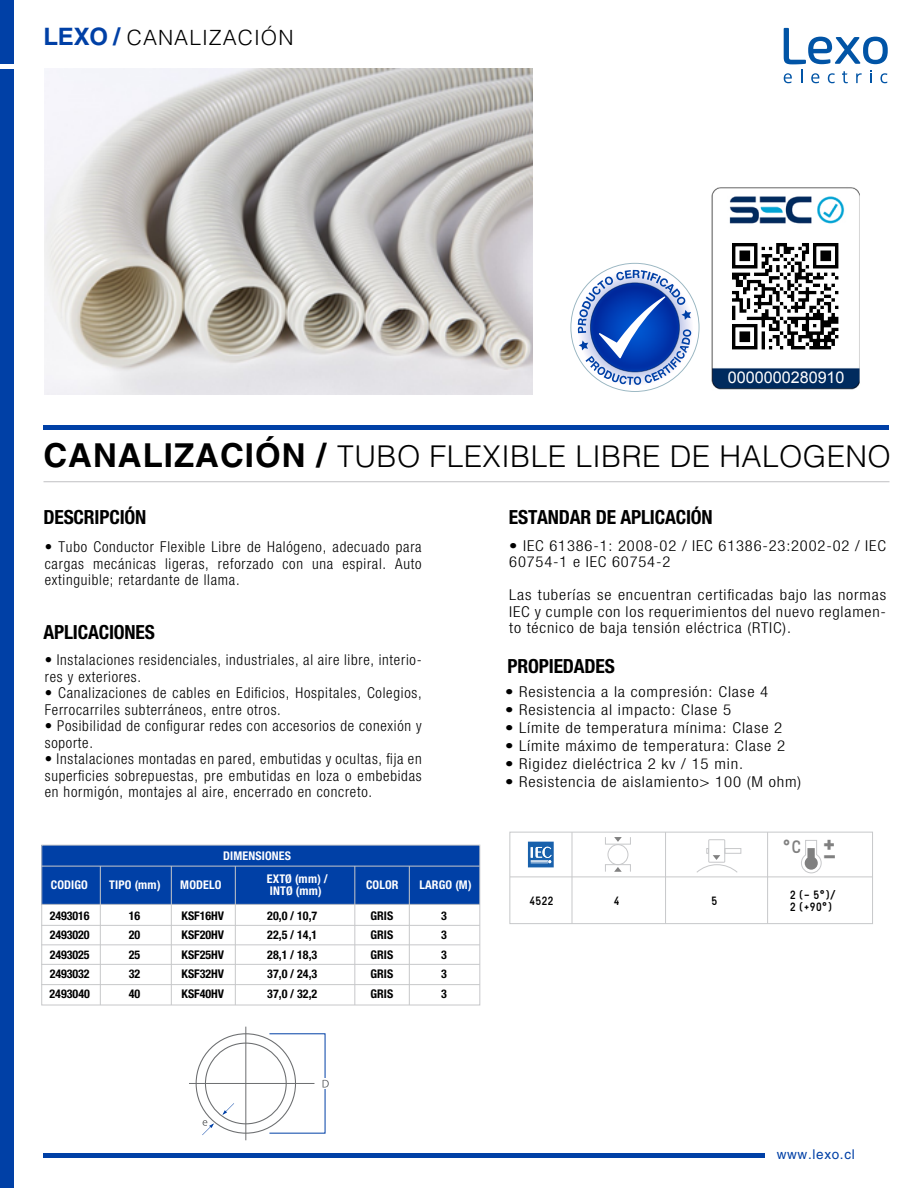
<style>
.page{position:relative;width:918px;height:1188px;background:#fff}
.page>*{position:absolute;margin:0;border:0;box-sizing:border-box;transform-origin:0 0}
.t1{font:300 30px "Helvetica LT Std";letter-spacing:.015em;color:#000}
.t2{font:500 30px "Stellar";color:#808080}
.t3{font:300 21px "Helvetica LT Std";letter-spacing:.05em;color:#000}
.t4{font:700 condensed 19.5px "Helvetica Neue LT Std";letter-spacing:-.01em;color:#000}
.t5{font:500 18px "Stellar";color:#808080}
.t6{font:16.2px "Arial";color:#fff}
.t7{font:300 condensed 15px/16.5px "Helvetica Neue LT Std";letter-spacing:.05em;color:#000}
.t8{font:300 condensed 15px/16.5px "Helvetica Neue LT Std";letter-spacing:.05em;color:#000;scale:1.11 1}
.t9{font:300 condensed 15px "Helvetica Neue LT Std";letter-spacing:.05em;color:#000;scale:1.12 1}
.t10{font:13.5px "Helvetica LT Std";letter-spacing:.05em;color:#0040a6}
.t11{font:700 condensed 12px/19.5px "Helvetica Neue LT Std";color:#000;text-align:justify}
.t12{font:700 condensed 12px/12px "Helvetica Neue LT Std";letter-spacing:.015em;color:#fff}
.t13{font:500 12px/12.1px "Stellar";color:#000}
.s1{font-weight:700;font-size:24px;color:#0040a6}
.s2{font-weight:700;font-size:33px}
</style>
<div class="page">
<svg style="left:0;top:0;width:14px;height:64px"></svg>
<hr style="left:44px;top:426px;width:846px;height:4px;background:#0040a6">
<div style="left:0;top:69px;width:14px;height:1119px;background:#0040a6"></div>
<hr style="left:44px;top:1154px;width:721px;height:4px;background:#0040a6">
<hr style="left:44px;top:481px;width:846px;height:1px;background:#c7c8ca">
<svg style="left:784px;top:28px;width:104px;height:55px"></svg>
<hr style="left:189px;top:1083px;width:125px;height:1px;background:#6c6e70">
<hr style="left:246px;top:1027px;width:1px;height:113px;background:#6c6e70">
<svg style="left:323px;top:1080px;width:6px;height:8px"></svg>
<svg style="left:222px;top:1103px;width:12px;height:12px"></svg>
<svg style="left:202px;top:1120px;width:12px;height:15px"></svg>
<div style="left:42px;top:845px;width:438px;height:59px;background:#0040a6"></div>
<div style="left:41px;top:845px;width:439px;height:160px;border:1px solid #c7c8ca"></div>
<hr style="left:41px;top:866px;width:439px;height:1px;background:#c7c8ca">
<hr style="left:41px;top:904px;width:439px;height:1px;background:#c7c8ca">
<hr style="left:100px;top:866px;width:1px;height:139px;background:#c7c8ca">
<hr style="left:171px;top:866px;width:1px;height:139px;background:#c7c8ca">
<hr style="left:235px;top:866px;width:1px;height:139px;background:#c7c8ca">
<hr style="left:354px;top:866px;width:1px;height:139px;background:#c7c8ca">
<hr style="left:409px;top:866px;width:1px;height:139px;background:#c7c8ca">
<hr style="left:41px;top:925px;width:439px;height:1px;background:#c7c8ca">
<hr style="left:41px;top:944px;width:439px;height:1px;background:#c7c8ca">
<hr style="left:41px;top:964px;width:439px;height:1px;background:#c7c8ca">
<hr style="left:41px;top:984px;width:439px;height:1px;background:#c7c8ca">
<img style="left:45px;top:69px;width:488px;height:325px">
<img style="left:711px;top:187px;width:149px;height:203px">
<img style="left:736px;top:227px;width:118px;height:138px">
<img style="left:534px;top:227px;width:202px;height:199px">
<svg style="left:570px;top:263px;width:130px;height:129px"></svg>
<hr style="left:510px;top:877px;width:363px;height:1px;background:#c7c8ca">
<div style="left:509px;top:832px;width:364px;height:92px;border:1px solid #c7c8ca"></div>
<hr style="left:572px;top:832px;width:1px;height:92px;background:#c7c8ca">
<hr style="left:665px;top:832px;width:1px;height:92px;background:#c7c8ca">
<hr style="left:767px;top:832px;width:1px;height:92px;background:#c7c8ca">
<svg style="left:801px;top:840px;width:21px;height:34px"></svg>
<div style="left:708px;top:839px;width:17px;height:24px;border:1px solid #c7c8ca"></div>
<div style="left:725px;top:848px;width:16px;height:6px;border:1px solid #c7c8ca"></div>
<svg style="left:697px;top:848px;width:41px;height:25px"></svg>
<div style="left:608px;top:844px;width:20px;height:21px;border:1px solid #c7c8ca;border-radius:50%"></div>
<div style="left:605px;top:837px;width:26px;height:8px;border:1px solid #c7c8ca"></div>
<div style="left:605px;top:864px;width:26px;height:8px;border:1px solid #c7c8ca"></div>
<svg style="left:528px;top:842px;width:26px;height:25px"></svg>
<h2 class="t3" style="left:44px;top:24px;width:252px"><span class="s1">LEXO /</span> CANALIZACIÓN</h2>
<p class="t6" style="left:728px;top:367px;width:118px">0000000280910</p>
<h1 class="t1" style="left:44px;top:438px;width:849px"><span class="s2">CANALIZACIÓN /</span> TUBO FLEXIBLE LIBRE DE HALOGENO</h1>
<h3 class="t4" style="left:44px;top:505px;width:104px">DESCRIPCIÓN</h3>
<p class="t7" style="left:45px;top:539px;width:378px;text-align:justify">• Tubo Conductor Flexible Libre de Halógeno, adecuado para cargas mecánicas ligeras, reforzado con una espiral. Auto extinguible; retardante de llama.</p>
<h3 class="t4" style="left:44px;top:620px;width:113px">APLICACIONES</h3>
<p class="t7" style="left:45px;top:652px;width:378px">• Instalaciones residenciales, industriales, al aire libre, interio&shy;res y exteriores.</p>
<p class="t7" style="left:45px;top:685px;width:378px">• Canalizaciones de cables en Edificios, Hospitales, Colegios,<br>Ferrocarriles subterráneos, entre otros.</p>
<p class="t7" style="left:45px;top:718px;width:378px">• Posibilidad de configurar redes con accesorios de conexión y soporte.</p>
<p class="t7" style="left:45px;top:751px;width:378px;text-align:justify">• Instalaciones montadas en pared, embutidas y ocultas, fija en superficies sobrepuestas, pre embutidas en loza o embebidas en hormigón, montajes al aire, encerrado en concreto.</p>
<p class="t12" style="left:223px;top:850px;width:70px">DIMENSIONES</p>
<p class="t12" style="left:51px;top:879px;width:38px">CODIGO</p>
<p class="t12" style="left:109px;top:879px;width:53px">TIPO (mm)</p>
<p class="t12" style="left:180px;top:879px;width:43px">MODELO</p>
<p class="t12" style="left:267px;top:873px;width:63px">EXTØ (mm) /<br>INTØ (mm)</p>
<p class="t12" style="left:366px;top:879px;width:34px">COLOR</p>
<p class="t12" style="left:420px;top:879px;width:54px">LARGO (M)</p>
<p class="t11" style="left:182px;top:906px;width:44px">KSF16HV KSF20HV KSF25HV KSF32HV KSF40HV</p>
<p class="t11" style="left:50px;top:906px;width:42px">2493016<br>2493020<br>2493025<br>2493032<br>2493040</p>
<p class="t11" style="left:129px;top:906px;width:13px">16<br>20<br>25<br>32<br>40</p>
<p class="t11" style="left:267px;top:906px;width:52px">20,0 / 10,7<br>22,5 / 14,1<br>28,1 / 18,3<br>37,0 / 24,3<br>37,0 / 32,2</p>
<p class="t11" style="left:371px;top:906px;width:24px">GRIS GRIS GRIS GRIS GRIS</p>
<p class="t11" style="left:441px;top:906px;width:7px">3<br>3<br>3<br>3<br>3</p>
<h3 class="t4" style="left:509px;top:505px;width:205px">ESTANDAR DE APLICACIÓN</h3>
<p class="t8" style="left:509px;top:537px;width:341px">• IEC 61386-1: 2008-02 / IEC 61386-23:2002-02 / IEC<br>60754-1 e IEC 60754-2</p>
<p class="t8" style="left:509px;top:586px;width:341px;text-align:justify">Las tuberías se encuentran certificadas bajo las normas IEC y cumple con los requerimientos del nuevo reglamen&shy;to técnico de baja tensión eléctrica (RTIC).</p>
<h3 class="t4" style="left:508px;top:655px;width:109px">PROPIEDADES</h3>
<p class="t9" style="left:505px;top:683px;width:237px">• Resistencia a la compresión: Clase 4</p>
<p class="t9" style="left:505px;top:701px;width:203px">• Resistencia al impacto: Clase 5</p>
<p class="t9" style="left:505px;top:719px;width:249px">• Límite de temperatura mínima: Clase 2</p>
<p class="t9" style="left:505px;top:737px;width:252px">• Límite máximo de temperatura: Clase 2</p>
<p class="t9" style="left:505px;top:755px;width:214px">• Rigidez dieléctrica 2 kv / 15 min.</p>
<p class="t9" style="left:505px;top:773px;width:266px">• Resistencia de aislamiento&gt; 100 (M ohm)</p>
<p class="t5" style="left:784px;top:836px;width:20px">ºC</p>
<h1 class="t2" style="left:823px;top:832px;width:18px">+-</h1>
<p class="t13" style="left:530px;top:894px;width:26px">4522</p>
<p class="t13" style="left:614px;top:894px;width:8px">4</p>
<p class="t13" style="left:712px;top:894px;width:8px">5</p>
<p class="t13" style="left:790px;top:888px;width:47px">2 (- 5º)/<br>2 (+90º)</p>
<p class="t10" style="left:777px;top:1147px;width:80px">www.lexo.cl</p>
</div>
